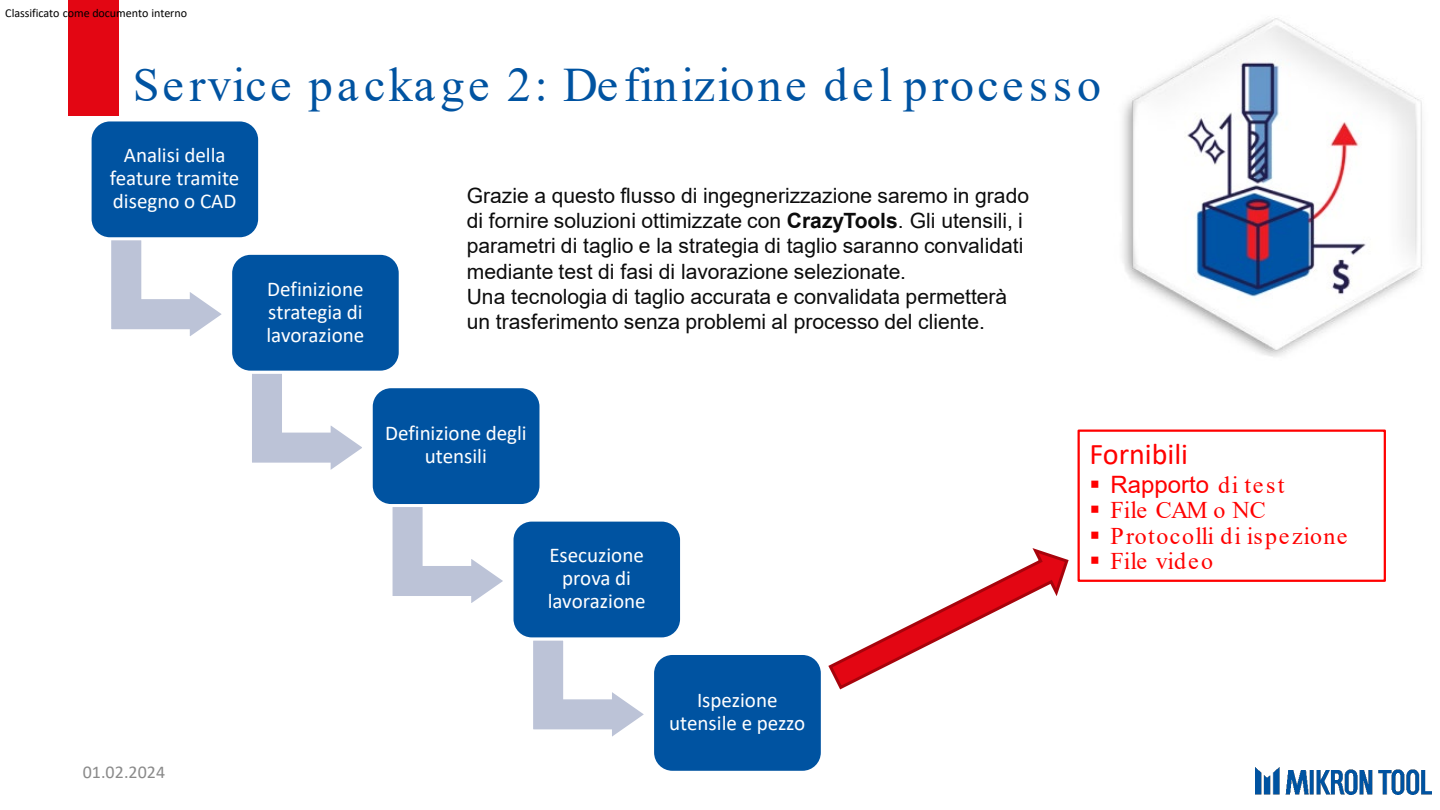
<style>
.page{position:relative;width:1440px;height:810px;background:#fff}
.page>*{position:absolute;margin:0;border:0;box-sizing:border-box;transform-origin:0 0}
.t1{font:48px "Times New Roman";letter-spacing:.07em;color:#0053a1}
.t2{font:30px "Calibri";color:#f00}
.t3{font:24px "Times New Roman";letter-spacing:.055em;color:#f00}
.t4{font:24px "Arial";color:#f00}
.t5{font:24px "Times New Roman";letter-spacing:-.015em;color:#f00}
.t6{font:24px "Times New Roman";letter-spacing:-.005em;color:#f00}
.t7{font:21px/25.2px "Arial";color:#0c0c0c}
.t8{font:21px/23.1px "Calibri";color:#fff;text-align:center}
.t9{font:18px "Calibri";letter-spacing:.005em;color:#8a8a8a}
.t10{font:12px "Calibri";letter-spacing:-.005em;color:#000}
.s1{font-weight:700}
.s2{font-family:"Times New Roman"}
</style>
<div class="page">
<img style="left:1256px;top:767px;width:176px;height:28px">
<div style="left:68px;top:0;width:51px;height:116px;background:#e30613"></div>
<svg style="left:828px;top:548px;width:241px;height:142px"></svg>
<div style="left:1078px;top:430px;width:308px;height:152px;border:2px solid #f00"></div>
<svg style="left:111px;top:240px;width:111px;height:96px"></svg>
<div style="left:89px;top:118px;width:172px;height:122px;background:#0053a1;border:3px solid #fff;border-radius:20px"></div>
<svg style="left:252px;top:374px;width:110px;height:96px"></svg>
<div style="left:229px;top:252px;width:173px;height:122px;background:#0053a1;border:3px solid #fff;border-radius:20px"></div>
<svg style="left:392px;top:507px;width:111px;height:96px"></svg>
<div style="left:370px;top:385px;width:172px;height:122px;background:#0053a1;border:3px solid #fff;border-radius:20px"></div>
<svg style="left:533px;top:640px;width:111px;height:97px"></svg>
<div style="left:511px;top:519px;width:172px;height:121px;background:#0053a1;border:3px solid #fff;border-radius:20px"></div>
<div style="left:653px;top:653px;width:169px;height:119px;background:#0053a1;border-radius:20px"></div>
<div style="left:651px;top:652px;width:173px;height:122px;border:3px solid #fff;border-radius:20px"></div>
<img style="left:1122px;top:18px;width:300px;height:339px">
<p class="t10" style="left:5px;top:5px;width:183px">Classificato come documento interno</p>
<h2 class="t1" style="left:133px;top:51px;width:970px">Service package 2: Definizione del processo</h2>
<p class="t8" style="left:110px;top:143px;width:131px">Analisi della feature tramite disegno o CAD</p>
<p class="t8" style="left:266px;top:276px;width:99px;text-align:justify">Definizione strategia di lavorazione</p>
<p class="t7" style="left:467px;top:183px;width:564px">Grazie a questo flusso di ingegnerizzazione saremo in grado di fornire soluzioni ottimizzate con <span class="s1">CrazyTools</span>. Gli utensili, i parametri di taglio e la strategia di taglio saranno convalidati mediante test di fasi di lavorazione selezionate.</p>
<p class="t7" style="left:467px;top:284px;width:542px">Una tecnologia di taglio accurata e convalidata permetterà un trasferimento senza problemi al processo del cliente.</p>
<p class="t8" style="left:385px;top:421px;width:143px">Definizione degli utensili</p>
<p class="t8" style="left:548px;top:543px;width:99px">Esecuzione prova di lavorazione</p>
<p class="t9" style="left:83px;top:760px;width:84px">01.02.2024</p>
<p class="t8" style="left:669px;top:688px;width:137px">Ispezione utensile e pezzo</p>
<p class="t2" style="left:1089px;top:433px;width:100px">Fornibili</p>
<p class="t4" style="left:1089px;top:468px;width:197px">▪ Rapporto <span class="s2">di test</span></p>
<p class="t5" style="left:1089px;top:493px;width:178px">▪ File CAM o NC</p>
<p class="t3" style="left:1089px;top:519px;width:260px">▪ Protocolli di ispezione</p>
<p class="t6" style="left:1089px;top:544px;width:125px">▪ File video</p>
</div>
